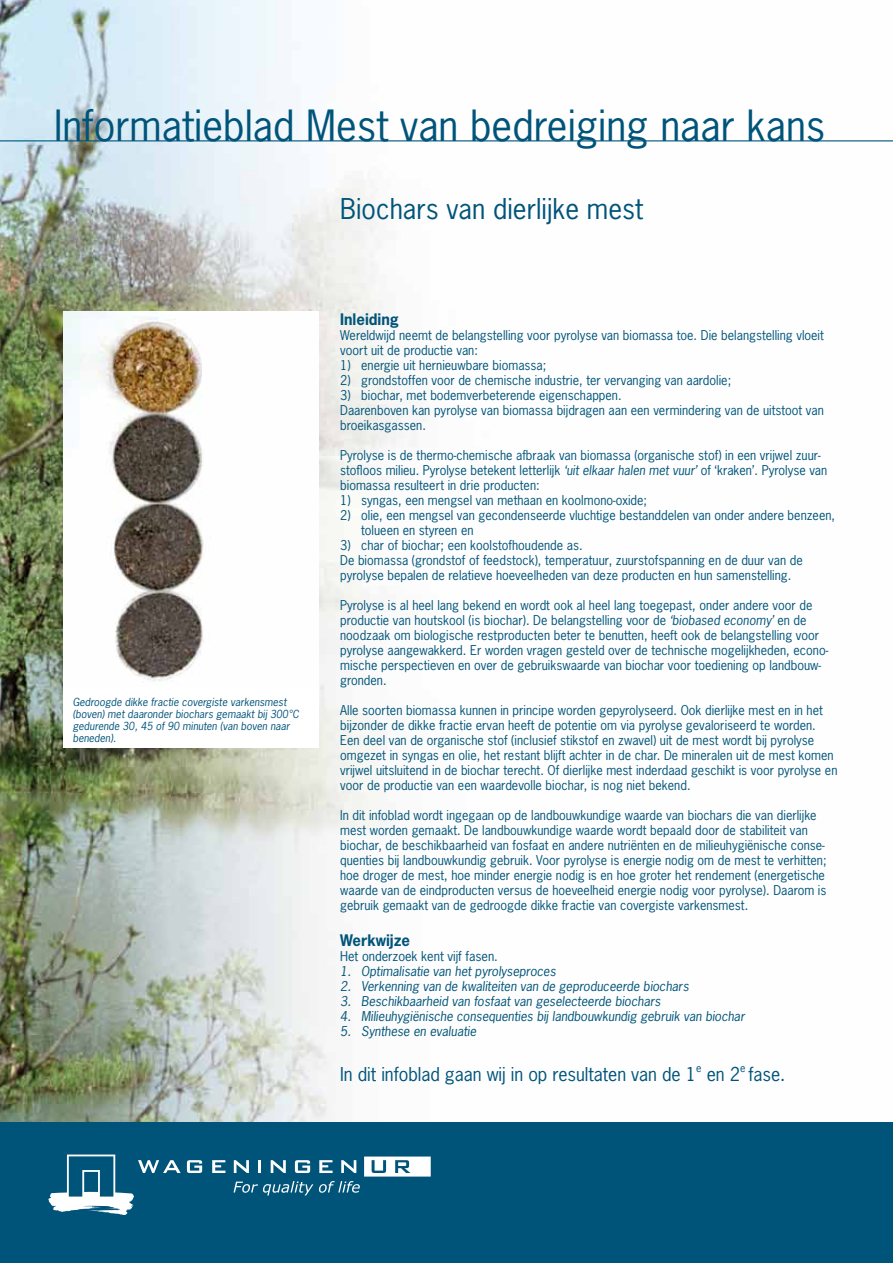
<style>
.page{position:relative;width:893px;height:1263px;background:#fff}
.page>*{position:absolute;margin:0;border:0;box-sizing:border-box;transform-origin:0 0}
.t1{font:40.5px "News Gothic Std";color:#00547a}
.t2{font:27px "News Gothic Std";color:#00547a}
.t3{font:18px "News Gothic Std";letter-spacing:-.005em;color:#00547a}
.t4{font:700 15px "News Gothic Std";color:#00547a}
.t5{font:12.75px/15px "News Gothic Std";color:#00547a}
.t6{font:italic 12.75px "News Gothic Std";letter-spacing:-.005em;color:#00547a}
.t7{font:italic 10.5px/12px "News Gothic Std";color:#00547a}
.t8{font:10.5px "News Gothic Std";color:#00547a}
.s1{font-style:italic}
</style>
<div class="page">
<img style="left:0;top:0;width:893px;height:1123px">
<div style="left:0;top:1123px;width:893px;height:140px;background:#00547a"></div>
<hr style="left:0;top:140px;width:893px;height:1px;background:#00547a">
<svg style="left:187px;top:1160px;width:15px;height:13px"></svg>
<svg style="left:212px;top:1160px;width:13px;height:13px"></svg>
<svg style="left:234px;top:1156px;width:197px;height:39px"></svg>
<svg style="left:48px;top:1154px;width:133px;height:61px"></svg>
<div style="left:64px;top:312px;width:255px;height:383px;background:#fff"></div>
<img style="left:64px;top:312px;width:140px;height:370px">
<div style="left:64px;top:695px;width:255px;height:52px;background:#fff"></div>
<h1 class="t1" style="left:54px;top:100px;width:773px">Informatieblad Mest van bedreiging naar kans</h1>
<p class="t7" style="left:73px;top:697px;width:228px">Gedroogde dikke fractie covergiste varkensmest (boven) met daaronder biochars gemaakt bij 300°C gedurende 30, 45 of 90 minuten (van boven naar beneden).</p>
<h2 class="t2" style="left:340px;top:191px;width:305px">Biochars van dierlijke mest</h2>
<p class="t4" style="left:340px;top:309px;width:60px">Inleiding</p>
<p class="t5" style="left:340px;top:327px;width:485px">Wereldwijd neemt de belangstelling voor pyrolyse van biomassa toe. Die belangstelling vloeit voort uit de productie van:</p>
<p class="t5" style="left:340px;top:357px;width:208px">1) energie uit hernieuwbare biomassa;</p>
<p class="t5" style="left:340px;top:372px;width:393px">2) grondstoffen voor de chemische industrie, ter vervanging van aardolie;</p>
<p class="t5" style="left:340px;top:387px;width:485px">3) biochar, met bodemverbeterende eigenschappen.<br>Daarenboven kan pyrolyse van biomassa bijdragen aan een vermindering van de uitstoot van broeikasgassen.</p>
<p class="t5" style="left:340px;top:447px;width:489px">Pyrolyse is de thermo-chemische afbraak van biomassa (organische stof) in een vrijwel zuur&shy;stofloos milieu. Pyrolyse betekent letterlijk <span class="s1">‘uit elkaar halen met vuur’</span> of ‘kraken’. Pyrolyse van biomassa resulteert in drie producten:</p>
<p class="t5" style="left:340px;top:492px;width:309px">1) syngas, een mengsel van methaan en koolmono-oxide;</p>
<p class="t5" style="left:361px;top:507px;width:475px;text-indent:-21px">2) olie, een mengsel van gecondenseerde vluchtige bestanddelen van onder andere benzeen, tolueen en styreen en</p>
<p class="t5" style="left:340px;top:537px;width:464px">3) char of biochar; een koolstofhoudende as.<br>De biomassa (grondstof of feedstock), temperatuur, zuurstofspanning en de duur van de pyrolyse bepalen de relatieve hoeveelheden van deze producten en hun samenstelling.</p>
<p class="t5" style="left:340px;top:597px;width:490px">Pyrolyse is al heel lang bekend en wordt ook al heel lang toegepast, onder andere voor de productie van houtskool (is biochar). De belangstelling voor de <span class="s1">‘biobased economy’</span> en de noodzaak om biologische restproducten beter te benutten, heeft ook de belangstelling voor pyrolyse aangewakkerd. Er worden vragen gesteld over de technische mogelijkheden, econo&shy;mische perspectieven en over de gebruikswaarde van biochar voor toediening op landbouw&shy;gronden.</p>
<p class="t5" style="left:340px;top:702px;width:499px">Alle soorten biomassa kunnen in principe worden gepyrolyseerd. Ook dierlijke mest en in het bijzonder de dikke fractie ervan heeft de potentie om via pyrolyse gevaloriseerd te worden.<br>Een deel van de organische stof (inclusief stikstof en zwavel) uit de mest wordt bij pyrolyse omgezet in syngas en olie, het restant blijft achter in de char. De mineralen uit de mest komen vrijwel uitsluitend in de biochar terecht. Of dierlijke mest inderdaad geschikt is voor pyrolyse en voor de productie van een waardevolle biochar, is nog niet bekend.</p>
<p class="t5" style="left:340px;top:807px;width:488px">In dit infoblad wordt ingegaan op de landbouwkundige waarde van biochars die van dierlijke mest worden gemaakt. De landbouwkundige waarde wordt bepaald door de stabiliteit van biochar, de beschikbaarheid van fosfaat en andere nutriënten en de milieuhygiënische conse&shy;quenties bij landbouwkundig gebruik. Voor pyrolyse is energie nodig om de mest te verhitten; hoe droger de mest, hoe minder energie nodig is en hoe groter het rendement (energetische waarde van de eindproducten versus de hoeveelheid energie nodig voor pyrolyse). Daarom is gebruik gemaakt van de gedroogde dikke fractie van covergiste varkensmest.</p>
<p class="t4" style="left:340px;top:930px;width:72px">Werkwijze</p>
<p class="t5" style="left:340px;top:948px;width:159px">Het onderzoek kent vijf fasen.</p>
<p class="t6" style="left:340px;top:963px;width:217px">1. Optimalisatie van het pyrolyseproces</p>
<p class="t6" style="left:340px;top:978px;width:350px">2. Verkenning van de kwaliteiten van de geproduceerde biochars</p>
<p class="t6" style="left:340px;top:993px;width:322px">3. Beschikbaarheid van fosfaat van geselecteerde biochars</p>
<p class="t6" style="left:340px;top:1008px;width:406px">4. Milieuhygiënische consequenties bij landbouwkundig gebruik van biochar</p>
<p class="t6" style="left:340px;top:1023px;width:138px">5. Synthese en evaluatie</p>
<h3 class="t3" style="left:340px;top:1062px;width:358px">In dit infoblad gaan wij in op resultaten van de 1</h3>
<p class="t8" style="left:696px;top:1061px;width:7px">e</p>
<h3 class="t3" style="left:707px;top:1062px;width:35px">en 2</h3>
<p class="t8" style="left:740px;top:1061px;width:7px">e</p>
<h3 class="t3" style="left:748px;top:1062px;width:38px">fase.</h3>
</div>
